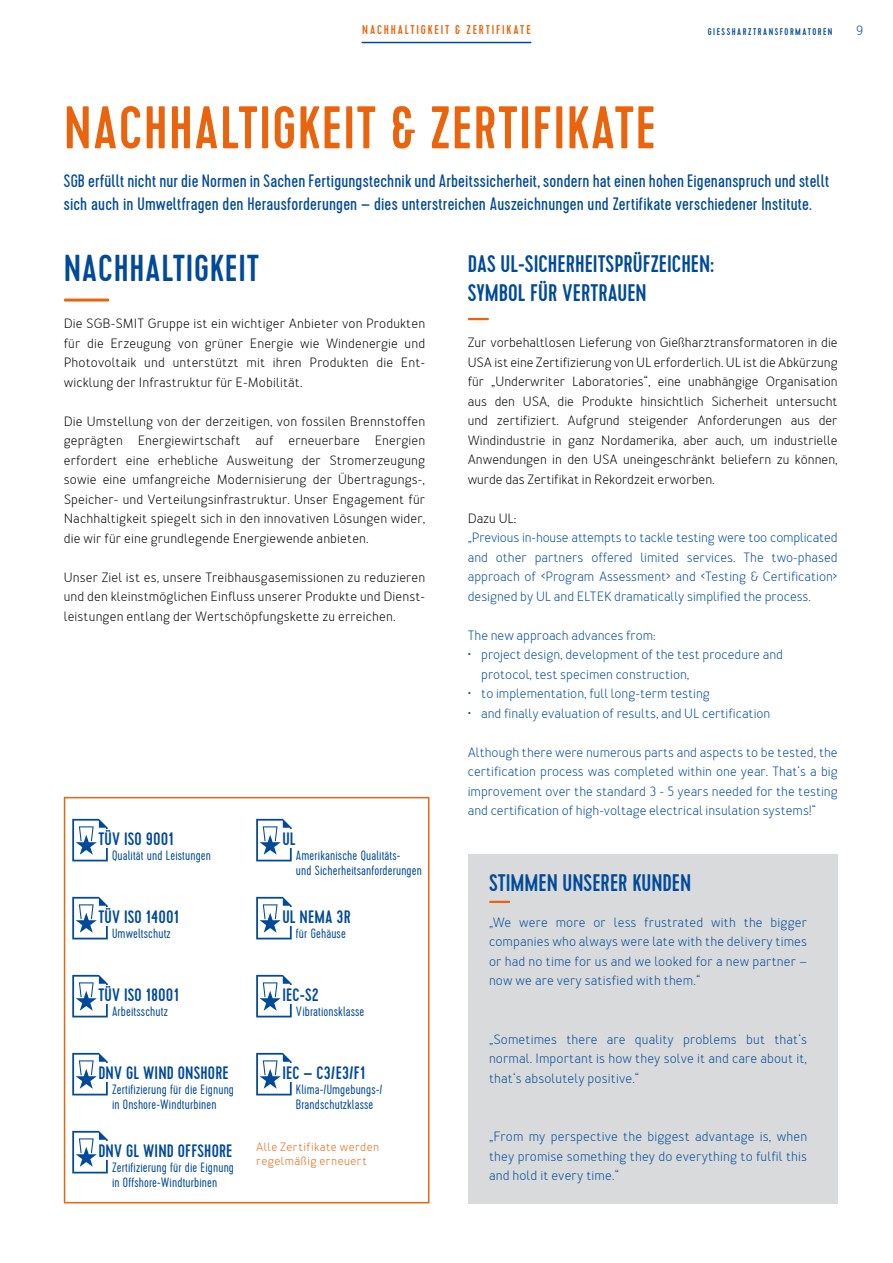
<style>
.page{position:relative;width:893px;height:1263px;background:#fff}
.page>*{position:absolute;margin:0;border:0;box-sizing:border-box;transform-origin:0 0}
.t1{font:500 60px "Cervo";letter-spacing:.02em;color:#ea640d}
.t2{font:500 37.5px "Cervo";letter-spacing:.02em;color:#004a99}
.t3{font:500 24px/28.8px "Cervo";color:#004a99}
.t4{font:18px/22.5px "Cervo";letter-spacing:.01em;color:#004a99}
.t5{font:500 18px "Cervo";letter-spacing:.01em;color:#004a99}
.t6{font:13.5px/19.5px "Merlo";letter-spacing:.01em;color:#000;text-align:justify}
.t7{font:13.5px/19.5px "Merlo";color:#004a99;text-align:justify}
.t8{font:300 13.5px/15px "Cervo";letter-spacing:.01em;color:#004a99}
.t9{font:500 12.75px "Cervo";letter-spacing:.145em;color:#ea640d}
.t10{font:12px/14.4px "Merlo";letter-spacing:.035em;color:#ea640d}
.t11{font:500 9.75px "Cervo";letter-spacing:.155em;color:#004a99}
</style>
<div class="page">
<div style="left:64px;top:797px;width:365px;height:406px;border:2px solid #ea640d"></div>
<hr style="left:362px;top:42px;width:169px;height:1px;background:#004a99">
<svg style="left:72px;top:819px;width:36px;height:42px"></svg>
<div style="left:99px;top:829px;width:18px;height:19px;background:#fff"></div>
<svg style="left:72px;top:897px;width:36px;height:42px"></svg>
<div style="left:99px;top:907px;width:18px;height:19px;background:#fff"></div>
<svg style="left:72px;top:975px;width:36px;height:42px"></svg>
<div style="left:99px;top:985px;width:18px;height:19px;background:#fff"></div>
<svg style="left:72px;top:1053px;width:36px;height:42px"></svg>
<div style="left:99px;top:1063px;width:18px;height:19px;background:#fff"></div>
<svg style="left:72px;top:1131px;width:36px;height:42px"></svg>
<div style="left:99px;top:1141px;width:18px;height:19px;background:#fff"></div>
<svg style="left:256px;top:819px;width:36px;height:42px"></svg>
<div style="left:283px;top:829px;width:18px;height:19px;background:#fff"></div>
<svg style="left:256px;top:897px;width:36px;height:42px"></svg>
<div style="left:283px;top:907px;width:18px;height:19px;background:#fff"></div>
<svg style="left:256px;top:975px;width:36px;height:42px"></svg>
<div style="left:283px;top:985px;width:18px;height:19px;background:#fff"></div>
<svg style="left:256px;top:1053px;width:36px;height:42px"></svg>
<div style="left:283px;top:1063px;width:18px;height:19px;background:#fff"></div>
<svg style="left:469px;top:318px;width:19px;height:2px"></svg>
<div style="left:468px;top:854px;width:370px;height:349px;background:#d9dadb"></div>
<svg style="left:490px;top:901px;width:19px;height:2px"></svg>
<hr style="left:65px;top:299px;width:43px;height:3px;background:#ea640d">
<p class="t9" style="left:362px;top:23px;width:170px">NACHHALTIGKEIT &amp; ZERTIFIKATE</p>
<p class="t11" style="left:708px;top:26px;width:126px">GIESSHARZTRANSFORMATOREN</p>
<p class="t7" style="left:856px;top:21px;width:9px">9</p>
<h1 class="t1" style="left:64px;top:92px;width:594px">NACHHALTIGKEIT &amp; ZERTIFIKATE</h1>
<p class="t4" style="left:64px;top:170px;width:767px">SGB erfüllt nicht nur die Normen in Sachen Fertigungstechnik und Arbeitssicherheit, sondern hat einen hohen Eigenanspruch und stellt sich auch in Umweltfragen den Herausforderungen – dies unterstreichen Auszeichnungen und Zertifikate verschiedener Institute.</p>
<h2 class="t2" style="left:64px;top:246px;width:197px">NACHHALTIGKEIT</h2>
<p class="t6" style="left:64px;top:314px;width:363px">Die SGB-SMIT Gruppe ist ein wichtiger Anbieter von Produkten für die Erzeugung von grüner Energie wie Windenergie und Photovoltaik und unterstützt mit ihren Produkten die Ent&shy;wicklung der Infrastruktur für E-Mobilität.</p>
<p class="t6" style="left:64px;top:411px;width:363px">Die Umstellung von der derzeitigen, von fossilen Brennstoffen geprägten Energiewirtschaft auf erneuerbare Energien erfordert eine erhebliche Ausweitung der Stromerzeugung sowie eine umfangreiche Modernisierung der Übertragungs-, Speicher- und Verteilungsinfrastruktur. Unser Engagement für Nachhaltigkeit spiegelt sich in den innovativen Lösungen wider, die wir für eine grundlegende Energiewende anbieten.</p>
<p class="t6" style="left:64px;top:567px;width:363px">Unser Ziel ist es, unsere Treibhausgasemissionen zu reduzieren und den kleinstmöglichen Einfluss unserer Produkte und Dienst&shy;leistungen entlang der Wertschöpfungskette zu erreichen.</p>
<h3 class="t5" style="left:98px;top:828px;width:77px">TÜV ISO 9001</h3>
<p class="t8" style="left:112px;top:848px;width:100px">Qualität und Leistungen</p>
<h3 class="t5" style="left:98px;top:906px;width:82px">TÜV ISO 14001</h3>
<p class="t8" style="left:112px;top:926px;width:60px">Umweltschutz</p>
<h3 class="t5" style="left:282px;top:828px;width:15px">UL</h3>
<p class="t8" style="left:296px;top:848px;width:127px">Amerikanische Qualitäts-<br>und Sicherheitsanforderungen</p>
<h3 class="t5" style="left:282px;top:906px;width:70px">UL NEMA 3R</h3>
<p class="t8" style="left:296px;top:926px;width:51px">für Gehäuse</p>
<h3 class="t5" style="left:98px;top:984px;width:82px">TÜV ISO 18001</h3>
<p class="t8" style="left:112px;top:1004px;width:57px">Arbeitsschutz</p>
<h3 class="t5" style="left:282px;top:984px;width:38px">IEC-S2</h3>
<p class="t8" style="left:296px;top:1004px;width:70px">Vibrationsklasse</p>
<h3 class="t5" style="left:98px;top:1062px;width:132px">DNV GL WIND ONSHORE</h3>
<p class="t8" style="left:112px;top:1082px;width:123px">Zertifizierung für die Eignung in Onshore-Windturbinen</p>
<h3 class="t5" style="left:98px;top:1140px;width:135px">DNV GL WIND OFFSHORE</h3>
<p class="t8" style="left:112px;top:1160px;width:123px">Zertifizierung für die Eignung in Offshore-Windturbinen</p>
<h3 class="t5" style="left:282px;top:1062px;width:84px">IEC – C3/E3/F1</h3>
<p class="t8" style="left:296px;top:1082px;width:88px">Klima-/Umgebungs-/<br>Brandschutzklasse</p>
<p class="t10" style="left:256px;top:1140px;width:125px">Alle Zertifikate werden regelmäßig erneuert</p>
<h3 class="t3" style="left:468px;top:250px;width:248px">DAS UL-SICHERHEITSPRÜFZEICHEN:<br>SYMBOL FÜR VERTRAUEN</h3>
<p class="t6" style="left:468px;top:333px;width:371px">Zur vorbehaltlosen Lieferung von Gießharztransformatoren in die USA ist eine Zertifizierung von UL erforderlich. UL ist die Abkürzung für „Underwriter Laboratories“, eine unabhängige Organisation aus den USA, die Produkte hinsichtlich Sicherheit untersucht und zertifiziert. Aufgrund steigender Anforderungen aus der Windindustrie in ganz Nordamerika, aber auch, um industrielle Anwendungen in den USA uneingeschränkt beliefern zu können, wurde das Zertifikat in Rekordzeit erworben.</p>
<p class="t6" style="left:468px;top:509px;width:50px">Dazu UL:</p>
<p class="t7" style="left:468px;top:528px;width:371px">„Previous in-house attempts to tackle testing were too complicated and other partners offered limited services. The two-phased approach of &lt;Program Assessment&gt; and &lt;Testing &amp; Certification&gt; designed by UL and ELTEK dramatically simplified the process.</p>
<p class="t7" style="left:468px;top:626px;width:189px">The new approach advances from:</p>
<p class="t7" style="left:481px;top:645px;width:303px;text-indent:-14px">• project design, development of the test procedure and protocol, test specimen construction,</p>
<p class="t7" style="left:468px;top:684px;width:244px">• to implementation, full long-term testing</p>
<p class="t7" style="left:468px;top:704px;width:304px">• and finally evaluation of results, and UL certification</p>
<p class="t7" style="left:468px;top:743px;width:371px">Although there were numerous parts and aspects to be tested, the certification process was completed within one year. That‘s a big improvement over the standard 3 - 5 years needed for the testing and certification of high-voltage electrical insulation systems!“</p>
<h3 class="t3" style="left:489px;top:868px;width:204px">STIMMEN UNSERER KUNDEN</h3>
<p class="t7" style="left:489px;top:912px;width:320px">„We were more or less frustrated with the bigger companies who always were late with the delivery times or had no time for us and we looked for a new partner – now we are very satisfied with them.“</p>
<p class="t7" style="left:489px;top:1029px;width:320px">„Sometimes there are quality problems but that‘s normal. Important is how they solve it and care about it, that‘s absolutely positive.“</p>
<p class="t7" style="left:489px;top:1127px;width:320px">„From my perspective the biggest advantage is, when they promise something they do everything to fulfil this and hold it every time.“</p>
</div>
